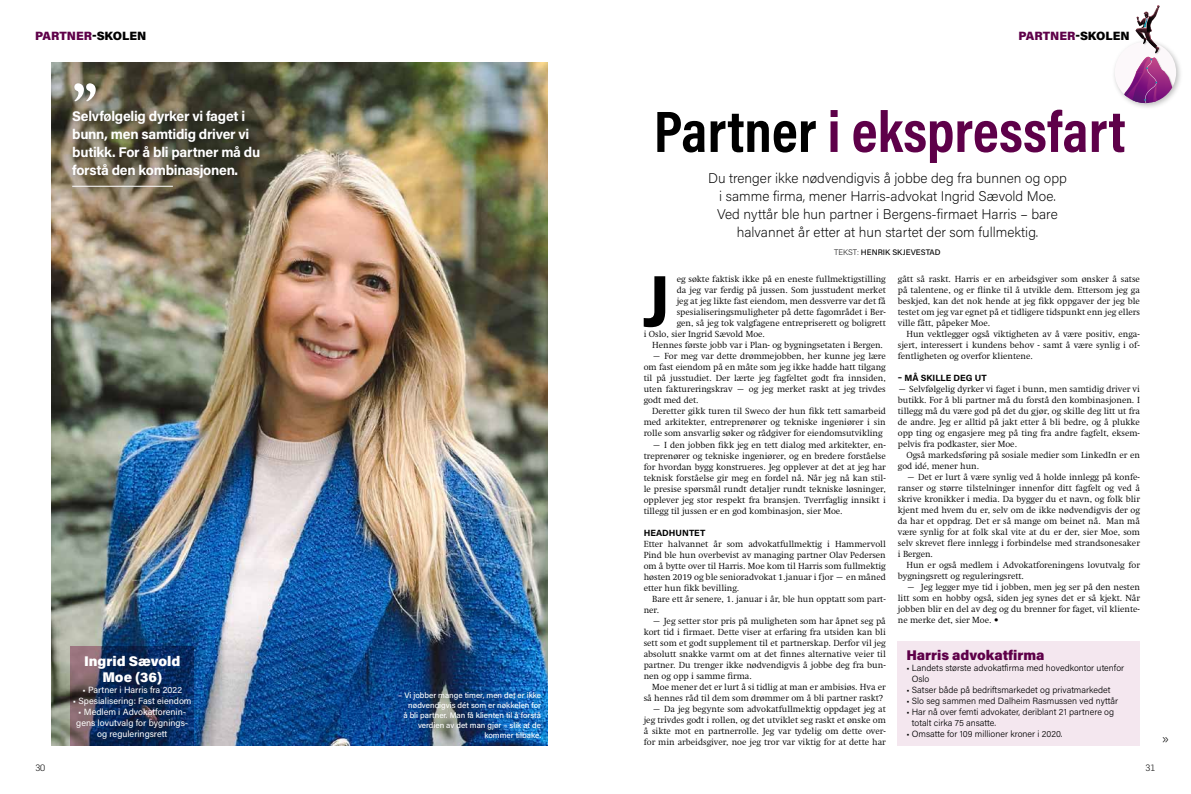
<style>
.page{position:relative;width:1191px;height:794px;background:#fff}
.page>*{position:absolute;margin:0;border:0;box-sizing:border-box;transform-origin:0 0}
.t1{font:700 72.9px "Acumin Pro";color:#000}
.t2{font:700 62.4px "Adobe Caslon Pro";color:#fff}
.t3{font:700 59px "Acumin Pro Cond";color:#5e0049}
.t4{font:200 14px/18px "Acumin Pro";color:#000;text-align:center}
.t5{font:700 14px/18px "Acumin Pro";letter-spacing:-.02em;color:#fff}
.t6{font:900 14px/16px "Acumin Pro";color:#fff;text-align:center}
.t7{font:900 14px "Acumin Pro";color:#5e0049}
.t8{font:300 13.5px "Sentico Sans DT";color:#000}
.t9{font:900 12px "Acumin Pro";color:#5e0049}
.t10{font:300 9px/11px "Swift LT Std";color:#000;text-align:justify}
.t11{font:300 9px/11px "Acumin Pro";color:#000}
.t12{font:9px/11px "Acumin Pro";color:#fff;text-align:center}
.t13{font:700 9px "Acumin Pro";color:#000}
.t14{font:300 9px "Flama";color:#000}
.t15{font:500 8px/10px "Acumin Pro";color:#fff;text-align:right}
.t16{font:500 8px "Acumin Pro";letter-spacing:.005em;color:#000}
.s1{color:#000}
.s2{font-weight:200}
</style>
<div class="page">
<img style="left:51px;top:62px;width:496px;height:684px">
<div style="left:897px;top:641px;width:243px;height:105px;background:#f4e7ef"></div>
<div style="left:69px;top:80px;width:198px;height:114px;background:#000;opacity:.32"></div>
<hr style="left:72px;top:186px;width:101px;height:1px;background:#fff">
<div style="left:1111px;top:38px;width:72px;height:73px;background:#000;opacity:.26"></div>
<div style="left:1114px;top:42px;width:62px;height:61px;background:#fcf8fa;border-radius:50%"></div>
<div style="left:1119px;top:42px;width:57px;height:61px;background:#fcf8fa"></div>
<svg style="left:1124px;top:5px;width:59px;height:98px"></svg>
<svg style="left:71px;top:646px;width:123px;height:100px;background:#213359"></svg>
<h3 class="t9" style="left:35px;top:27px;width:113px">PARTNER<span class="s1">-SKOLEN</span></h3>
<h3 class="t9" style="left:1018px;top:27px;width:113px">PARTNER<span class="s1">-SKOLEN</span></h3>
<h2 class="t2" style="left:72px;top:70px;width:26px">”</h2>
<h3 class="t5" style="left:72px;top:106px;width:189px">Selvfølgelig dyrker vi faget i bunn, men samtidig driver vi butikk. For å bli partner må du forstå den kombinasjonen.</h3>
<h3 class="t3" style="left:654px;top:93px;width:473px"><span class="s1">Partner</span> i ekspressfart</h3>
<h3 class="t4" style="left:708px;top:169px;width:360px">Du trenger ikke nødvendigvis å jobbe deg fra bunnen og opp i samme firma, mener Harris-advokat Ingrid Sævold Moe.<br>Ved nyttår ble hun partner i Bergens-firmaet Harris – bare halvannet år etter at hun startet der som fullmektig.</h3>
<p class="t16" style="left:834px;top:247px;width:108px"><span class="s2">TEKST:</span> HENRIK SKJEVESTAD</p>
<h3 class="t6" style="left:84px;top:652px;width:98px">Ingrid Sævold<br>Moe (36)</h3>
<p class="t12" style="left:82px;top:683px;width:101px">• Partner i Harris fra 2022</p>
<p class="t12" style="left:73px;top:694px;width:120px">• Spesialisering: Fast eiendom</p>
<p class="t12" style="left:76px;top:705px;width:114px">• Medlem i Advokatforenin&shy;gens lovutvalg for bygnings&shy;og reguleringsrett</p>
<p class="t15" style="left:398px;top:690px;width:144px">– Vi jobber mange timer, men det er ikke nødvendigvis dét som er nøkkelen for<br>å bli partner. Man få klienten til å forstå verdien av det man gjør – slik at de kommer tilbake.</p>
<h1 class="t1" style="left:641px;top:250px;width:31px">J</h1>
<p class="t10" style="left:676px;top:274px;width:211px">eg søkte faktisk ikke på en eneste fullmektigstilling</p>
<p class="t10" style="left:676px;top:285px;width:211px">da jeg var ferdig på jussen. Som jusstudent merket</p>
<p class="t10" style="left:676px;top:296px;width:211px">jeg at jeg likte fast eiendom, men dessverre var det få</p>
<p class="t10" style="left:676px;top:307px;width:211px">spesialiseringsmuligheter på dette fagområdet i Ber-</p>
<p class="t10" style="left:676px;top:318px;width:211px">gen, så jeg tok valgfagene entrepriserett og boligrett</p>
<p class="t10" style="left:643px;top:329px;width:123px">i Oslo, sier Ingrid Sævold Moe.</p>
<p class="t10" style="left:652px;top:340px;width:232px">Hennes første jobb var i Plan- og bygningsetaten i Bergen.</p>
<p class="t10" style="left:643px;top:351px;width:244px;text-indent:9px">– For meg var dette drømmejobben, her kunne jeg lære om fast eiendom på en måte som jeg ikke hadde hatt tilgang til på jusstudiet. Der lærte jeg fagfeltet godt fra innsiden, uten faktureringskrav – og jeg merket raskt at jeg trivdes godt med det.</p>
<p class="t10" style="left:643px;top:406px;width:244px;text-indent:9px">Deretter gikk turen til Sweco der hun fikk tett samarbeid med arkitekter, entreprenører og tekniske ingeniører i sin rolle som ansvarlig søker og rådgiver for eiendomsutvikling</p>
<p class="t10" style="left:643px;top:439px;width:244px;text-indent:9px">– I den jobben fikk jeg en tett dialog med arkitekter, en&shy;treprenører og tekniske ingeniører, og en bredere forståelse for hvordan bygg konstrueres. Jeg opplever at det at jeg har teknisk forståelse gir meg en fordel nå. Når jeg nå kan stil&shy;le presise spørsmål rundt detaljer rundt tekniske løsninger, opplever jeg stor respekt fra bransjen. Tverrfaglig innsikt i tillegg til jussen er en god kombinasjon, sier Moe.</p>
<p class="t13" style="left:643px;top:526px;width:63px">HEADHUNTET</p>
<p class="t10" style="left:643px;top:538px;width:244px">Etter halvannet år som advokatfullmektig i Hammervoll Pind ble hun overbevist av managing partner Olav Pedersen om å bytte over til Harris. Moe kom til Harris som fullmektig høsten 2019 og ble senioradvokat 1.januar i fjor – en måned etter hun fikk bevilling.</p>
<p class="t10" style="left:643px;top:593px;width:243px;text-indent:9px">Bare ett år senere, 1. januar i år, ble hun opptatt som part&shy;ner.</p>
<p class="t10" style="left:643px;top:615px;width:244px;text-indent:9px">– Jeg setter stor pris på muligheten som har åpnet seg på kort tid i firmaet. Dette viser at erfaring fra utsiden kan bli sett som et godt supplement til et partnerskap. Derfor vil jeg absolutt snakke varmt om at det finnes alternative veier til partner. Du trenger ikke nødvendigvis å jobbe deg fra bun&shy;nen og opp i samme firma.</p>
<p class="t10" style="left:643px;top:681px;width:244px;text-indent:9px">Moe mener det er lurt å si tidlig at man er ambisiøs. Hva er så hennes råd til dem som drømmer om å bli partner raskt?</p>
<p class="t10" style="left:643px;top:703px;width:244px;text-indent:9px">– Da jeg begynte som advokatfullmektig oppdaget jeg at jeg trivdes godt i rollen, og det utviklet seg raskt et ønske om å sikte mot en partnerrolle. Jeg var tydelig om dette over&shy;for min arbeidsgiver, noe jeg tror var viktig for at dette har</p>
<p class="t10" style="left:897px;top:274px;width:244px">gått så raskt. Harris er en arbeidsgiver som ønsker å satse på talentene, og er flinke til å utvikle dem. Ettersom jeg ga beskjed, kan det nok hende at jeg fikk oppgaver der jeg ble testet om jeg var egnet på et tidligere tidspunkt enn jeg ellers ville fått, påpeker Moe.</p>
<p class="t10" style="left:897px;top:329px;width:244px;text-indent:9px">Hun vektlegger også viktigheten av å være positiv, enga&shy;sjert, interessert i kundens behov - samt å være synlig i of&shy;fentligheten og overfor klientene.</p>
<p class="t13" style="left:897px;top:372px;width:90px">– MÅ SKILLE DEG UT</p>
<p class="t10" style="left:897px;top:384px;width:244px">– Selvfølgelig dyrker vi faget i bunn, men samtidig driver vi butikk. For å bli partner må du forstå den kombinasjonen. I tillegg må du være god på det du gjør, og skille deg litt ut fra de andre. Jeg er alltid på jakt etter å bli bedre, og å plukke opp ting og engasjere meg på ting fra andre fagfelt, eksem&shy;pelvis fra podkaster, sier Moe.</p>
<p class="t10" style="left:897px;top:450px;width:244px;text-indent:9px">Også markedsføring på sosiale medier som LinkedIn er en god idé, mener hun.</p>
<p class="t10" style="left:897px;top:472px;width:244px;text-indent:9px">– Det er lurt å være synlig ved å holde innlegg på konfe&shy;ranser og større tilstelninger innenfor ditt fagfelt og ved å skrive kronikker i media. Da bygger du et navn, og folk blir kjent med hvem du er, selv om de ikke nødvendigvis der og da har et oppdrag. Det er så mange om beinet nå. Man må være synlig for at folk skal vite at du er der, sier Moe, som selv skrevet flere innlegg i forbindelse med strandsonesaker i Bergen.</p>
<p class="t10" style="left:897px;top:560px;width:244px;text-indent:9px">Hun er også medlem i Advokatforeningens lovutvalg for bygningsrett og reguleringsrett.</p>
<p class="t10" style="left:897px;top:582px;width:244px;text-indent:9px">– Jeg legger mye tid i jobben, men jeg ser på den nesten litt som en hobby også, siden jeg synes det er så kjekt. Når jobben blir en del av deg og du brenner for faget, vil kliente&shy;ne merke det, sier Moe. •</p>
<h3 class="t7" style="left:906px;top:645px;width:140px">Harris advokatfirma</h3>
<p class="t11" style="left:912px;top:662px;width:214px;text-indent:-6px">• Landets største advokatfirma med hovedkontor utenfor<br>Oslo</p>
<p class="t11" style="left:906px;top:684px;width:206px">• Satser både på bedriftsmarkedet og privatmarkedet</p>
<p class="t11" style="left:906px;top:695px;width:213px">• Slo seg sammen med Dalheim Rasmussen ved nyttår</p>
<p class="t11" style="left:912px;top:706px;width:204px;text-indent:-6px">• Har nå over femti advokater, deriblant 21 partnere og totalt cirka 75 ansatte.</p>
<p class="t11" style="left:906px;top:728px;width:158px">• Omsatte for 109 millioner kroner i 2020.</p>
<p class="t14" style="left:35px;top:762px;width:11px">30</p>
<p class="t14" style="left:1145px;top:762px;width:11px">31</p>
<h3 class="t8" style="left:1162px;top:731px;width:8px">»</h3>
</div>
